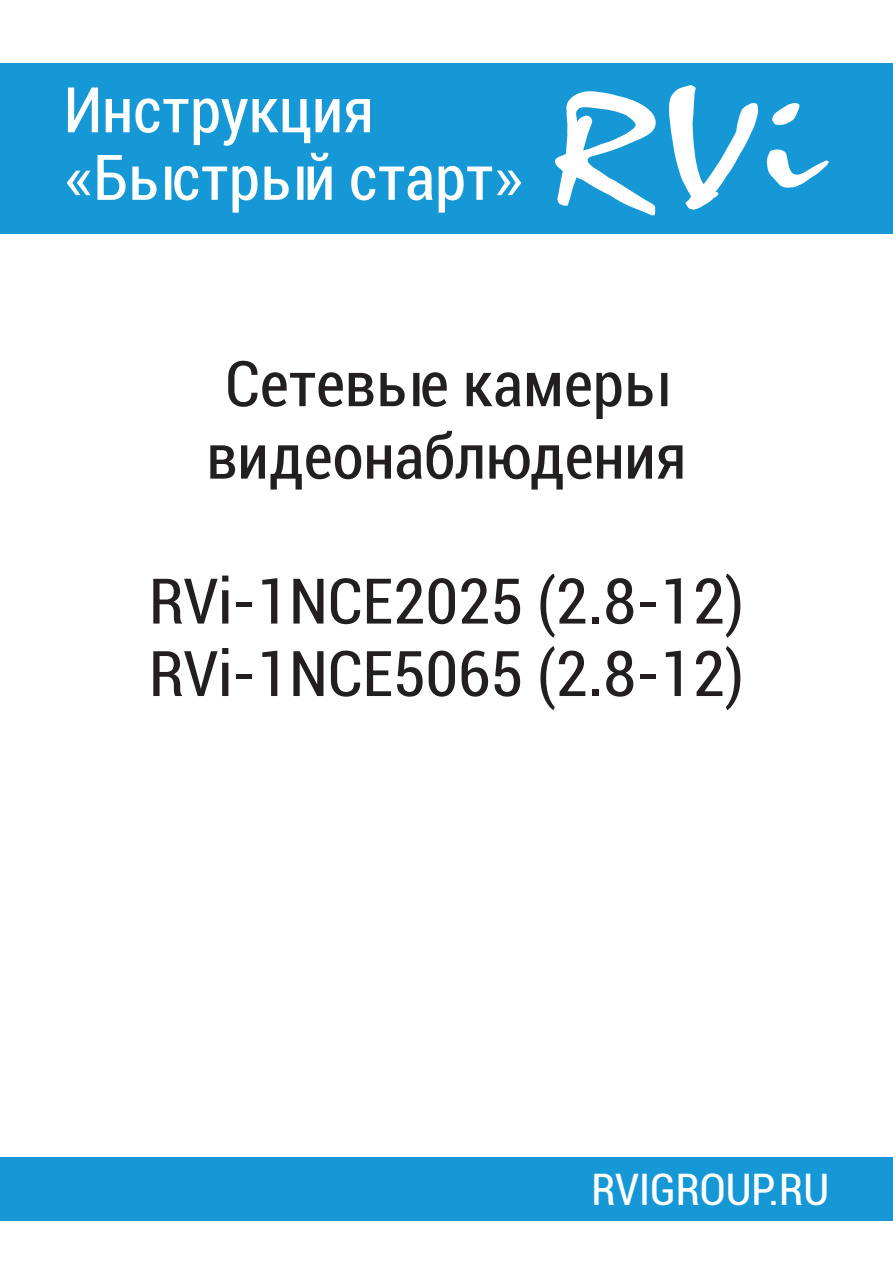
<style>
.page{position:relative;width:893px;height:1263px;background:#fff}
.page>*{position:absolute;margin:0;border:0;box-sizing:border-box;transform-origin:0 0}
.t1{font:condensed 63px/72.4px "Roboto";color:#231f20}
.t2{font:condensed 63px "Roboto";color:#fff}
.t3{font:condensed 43.5px "Roboto";color:#fff}
.s1{font-stretch:normal}
</style>
<div class="page">
<div style="left:0;top:64px;width:893px;height:170px;background:#1798d6"></div>
<svg style="left:555px;top:85px;width:274px;height:130px"></svg>
<div style="left:0;top:1157px;width:893px;height:63px;background:#1798d6"></div>
<p class="t2" style="left:64px;top:66px;width:312px">Инструкция</p>
<p class="t2" style="left:64px;top:134px;width:461px"><span class="s1">«</span>Быстрый старт<span class="s1">»</span></p>
<p class="t1" style="left:206px;top:345px;width:481px">Сетевые камеры видеонаблюдения</p>
<p class="t1" style="left:149px;top:563px;width:596px">RVi-1NCE2025 (2.8-12)</p>
<p class="t1" style="left:149px;top:635px;width:596px">RVi-1NCE5065 (2.8-12)</p>
<p class="t3" style="left:591px;top:1159px;width:239px">RVIGROUP.RU</p>
</div>
